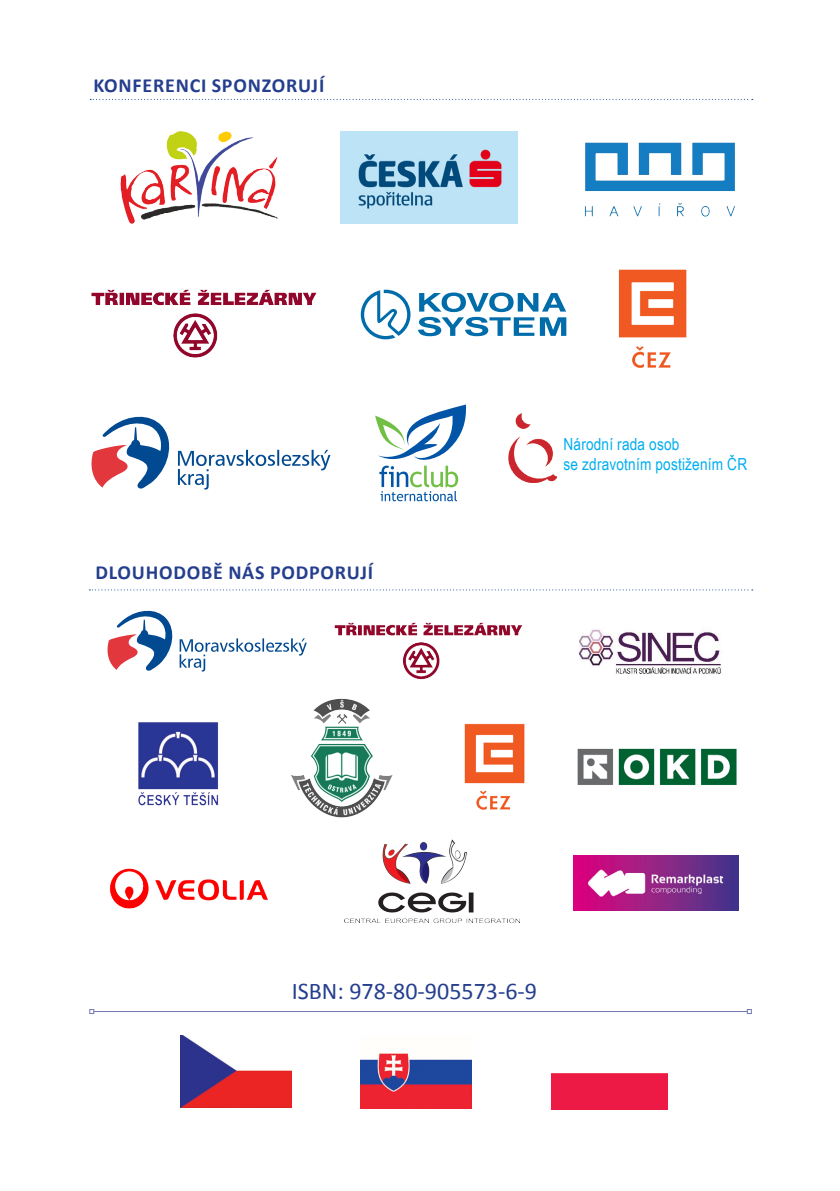
<style>
.page{position:relative;width:840px;height:1191px;background:#fff}
.page>*{position:absolute;margin:0;border:0;box-sizing:border-box;transform-origin:0 0}
.t1{font:24px "Calibri";color:#253f8e}
.t2{font:700 20px "Calibri";letter-spacing:.04em;color:#253f8e}
.t3{font:16.6px "Arial Narrow";letter-spacing:.01em;color:#00aeef}
</style>
<div class="page">
<img style="left:91px;top:289px;width:226px;height:69px">
<img style="left:120px;top:131px;width:158px;height:93px">
<img style="left:508px;top:414px;width:48px;height:69px">
<svg style="left:91px;top:417px;width:239px;height:72px"></svg>
<img style="left:138px;top:722px;width:81px;height:84px">
<img style="left:584px;top:142px;width:152px;height:75px">
<img style="left:578px;top:629px;width:144px;height:45px">
<svg style="left:375px;top:404px;width:91px;height:97px"></svg>
<svg style="left:360px;top:290px;width:50px;height:49px"></svg>
<svg style="left:418px;top:292px;width:148px;height:44px"></svg>
<img style="left:109px;top:868px;width:159px;height:41px">
<img style="left:344px;top:839px;width:175px;height:84px">
<img style="left:464px;top:723px;width:61px;height:61px">
<img style="left:476px;top:790px;width:35px;height:20px">
<img style="left:577px;top:748px;width:160px;height:37px">
<img style="left:180px;top:1035px;width:111px;height:72px">
<img style="left:360px;top:1053px;width:111px;height:55px">
<div style="left:551px;top:1073px;width:116px;height:36px;background:#ed1a45"></div>
<svg style="left:90px;top:99px;width:662px;height:1px"></svg>
<svg style="left:89px;top:589px;width:663px;height:1px"></svg>
<img style="left:618px;top:269px;width:69px;height:69px">
<img style="left:631px;top:346px;width:40px;height:22px">
<hr style="left:94px;top:1011px;width:652px;height:1px;background:#7477b0">
<svg style="left:89px;top:1009px;width:5px;height:5px"></svg>
<svg style="left:746px;top:1009px;width:5px;height:5px"></svg>
<img style="left:334px;top:622px;width:189px;height:58px">
<svg style="left:107px;top:611px;width:199px;height:60px"></svg>
<img style="left:340px;top:131px;width:177px;height:93px">
<img style="left:573px;top:855px;width:165px;height:55px">
<img style="left:291px;top:698px;width:102px;height:120px">
<p class="t2" style="left:93px;top:72px;width:232px">KONFERENCI SPONZORUJÍ</p>
<p class="t2" style="left:95px;top:560px;width:279px">DLOUHODOBĚ NÁS PODPORUJÍ</p>
<p class="t3" style="left:563px;top:432px;width:117px">Národní rada osob</p>
<p class="t3" style="left:563px;top:452px;width:185px">se zdravotním postižením ČR</p>
<p class="t1" style="left:292px;top:976px;width:247px">ISBN: 978-80-905573-6-9</p>
</div>
